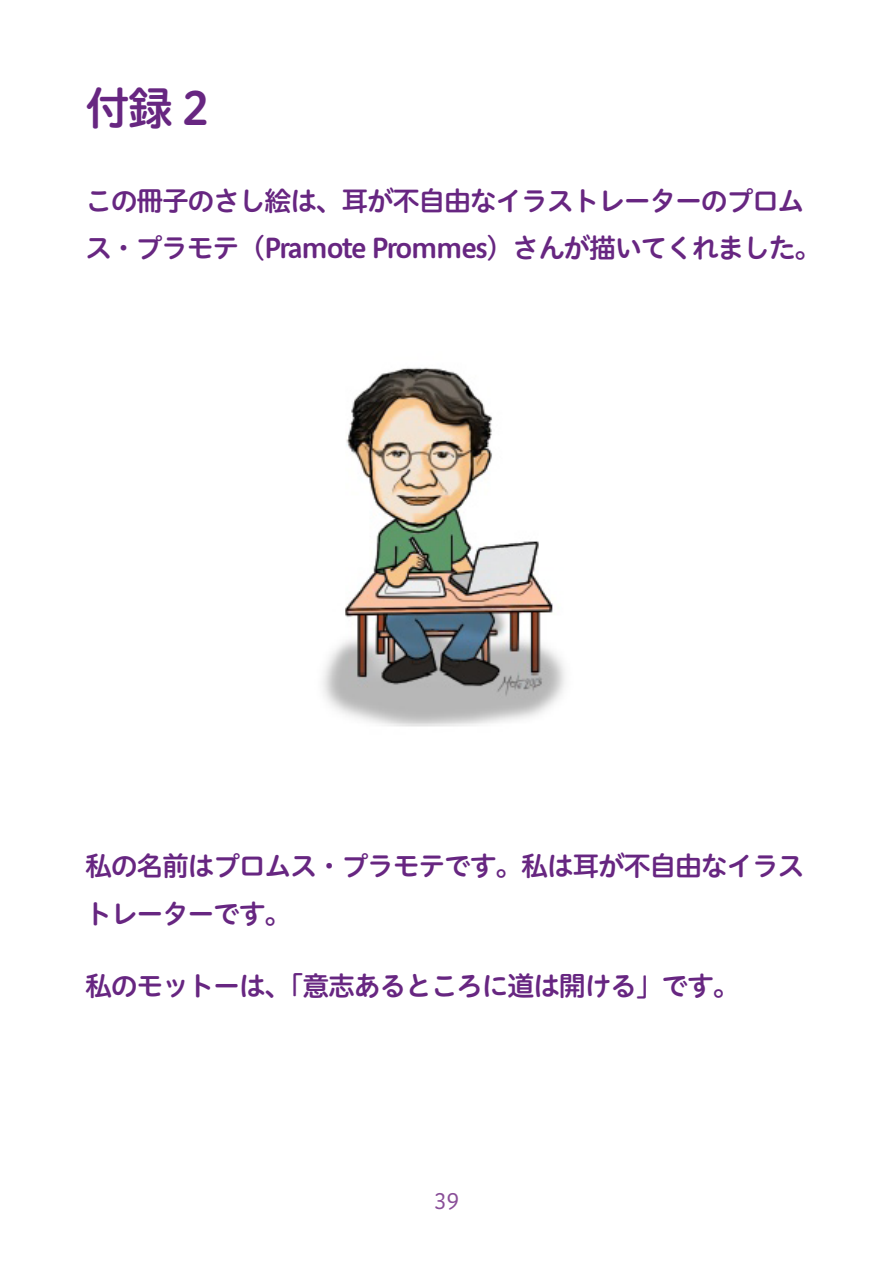
<style>
.page{position:relative;width:893px;height:1263px;background:#fff}
.page>*{position:absolute;margin:0;border:0;box-sizing:border-box;transform-origin:0 0}
.t1{font:45px "Hiragino UD Sans R Std W6";color:#672681}
.t2{font:27px/47.2px "Hiragino UD Sans R Std W6";letter-spacing:-.05em;color:#672681}
.t3{font:21px "Hiragino UD Sans R Std W4";color:#894e98}
</style>
<div class="page">
<img style="left:322px;top:367px;width:243px;height:360px">
<h1 class="t1" style="left:85px;top:73px;width:168px">付録 2　</h1>
<p class="t2" style="left:85px;top:176px;width:738px">この冊子のさし絵は、耳が不自由なイラストレーターのプロムス・プラモテ（Pramote Prommes）さんが描いてくれました。</p>
<p class="t2" style="left:85px;top:841px;width:721px">私の名前はプロムス・プラモテです。私は耳が不自由なイラストレーターです。</p>
<p class="t2" style="left:85px;top:961px;width:656px">私のモットーは、「意志あるところに道は開ける」です。</p>
<p class="t3" style="left:434px;top:1185px;width:27px">39</p>
</div>
